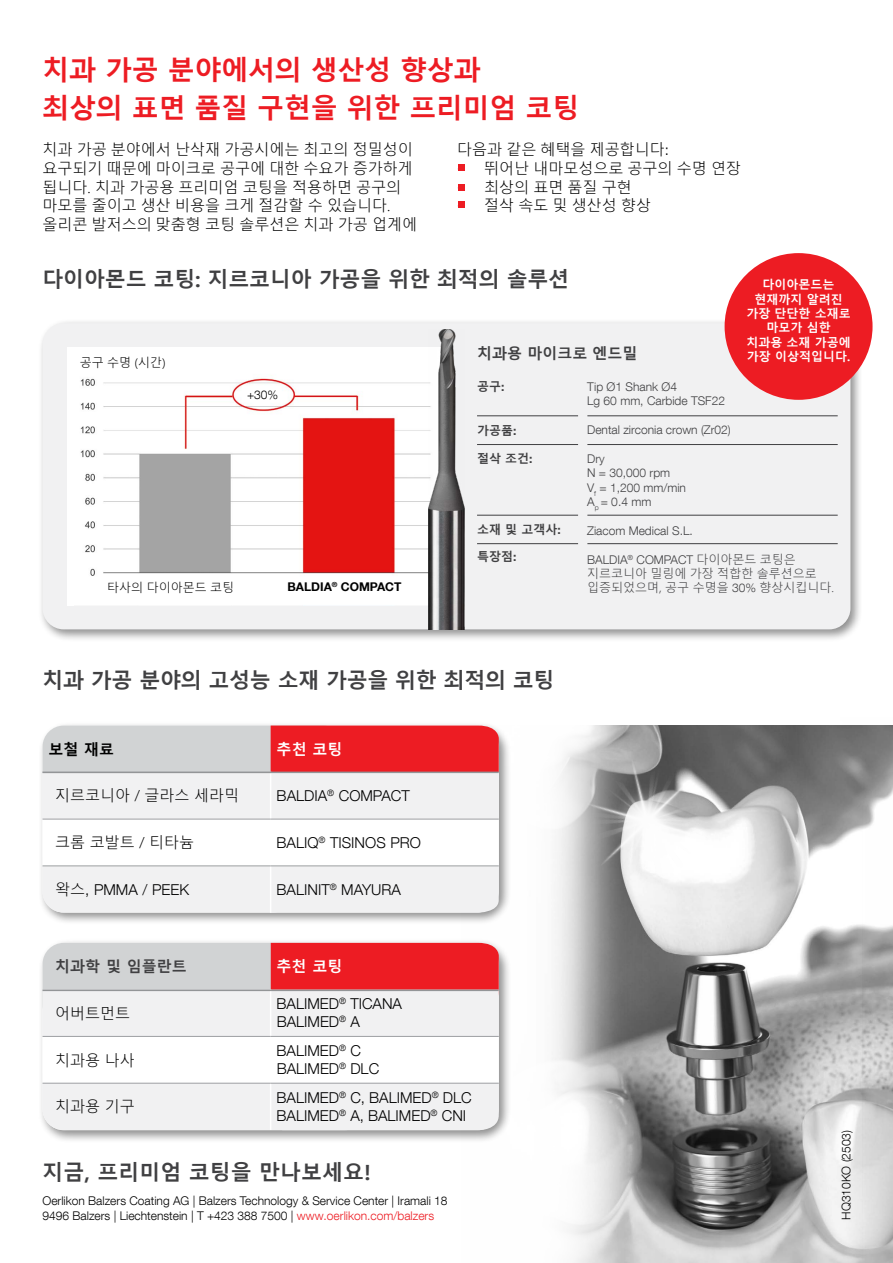
<style>
.page{position:relative;width:893px;height:1263px;background:#fff}
.page>*{position:absolute;margin:0;border:0;box-sizing:border-box;transform-origin:0 0}
.t1{font:700 27px/37.5px "Malgun Gothic";letter-spacing:-.01em;color:#ed1c23}
.t2{font:700 21px "Malgun Gothic";letter-spacing:-.01em;color:#404042}
.t3{font:300 15px/18.8px "Malgun Gothic";color:#000}
.t4{font:300 15px/18px "Helvetica Neue LT Com";color:#000}
.t5{font:700 15px "Malgun Gothic";color:#404042}
.t6{font:700 15px "Malgun Gothic";color:#fff}
.t7{font:700 15px "Malgun Gothic";color:#000}
.t8{font:300 12px/14.4px "Helvetica Neue LT Com";color:#000}
.t9{font:300 12px/14.4px "Helvetica Neue LT Com";color:#404042}
.t10{font:700 12px/14.4px "Malgun Gothic";color:#fff;text-align:center}
.t11{font:300 12px/14.4px "Malgun Gothic";color:#404042}
.t12{font:700 12px "Malgun Gothic";color:#404042}
.t13{font:300 12px "Malgun Gothic";color:#000}
.t14{font:700 12px "Helvetica Neue LT Com";color:#000}
.s1{font-family:"Helvetica Neue LT Com"}
.s2{font-family:"Malgun Gothic"}
.s3{color:#ed1c23}
</style>
<div class="page">
<img style="left:552px;top:725px;width:341px;height:538px">
<img style="left:562px;top:741px;width:173px;height:166px">
<div style="left:38px;top:721px;width:474px;height:204px;background:#000;opacity:.44"></div>
<div style="left:38px;top:938px;width:474px;height:205px;background:#000;opacity:.44"></div>
<div style="left:43px;top:725px;width:301px;height:72px;background:#d1d3d4;border-radius:21px"></div>
<div style="left:271px;top:725px;width:228px;height:47px;background:#ed1c23"></div>
<div style="left:43px;top:772px;width:228px;height:47px;background:#f1f1f2"></div>
<div style="left:271px;top:772px;width:228px;height:47px;background:#f1f1f2"></div>
<svg style="left:43px;top:820px;width:456px;height:93px"></svg>
<hr style="left:270px;top:773px;width:1px;height:46px;background:#fff">
<hr style="left:270px;top:819px;width:1px;height:47px;background:#fff">
<hr style="left:270px;top:866px;width:1px;height:47px;background:#fff">
<hr style="left:43px;top:771px;width:228px;height:2px;background:#c6c8ca">
<hr style="left:43px;top:819px;width:228px;height:1px;background:#9d9fa2">
<hr style="left:271px;top:819px;width:228px;height:1px;background:#9d9fa2">
<hr style="left:43px;top:866px;width:228px;height:1px;background:#9d9fa2">
<hr style="left:271px;top:866px;width:228px;height:1px;background:#9d9fa2">
<svg style="left:43px;top:943px;width:456px;height:187px"></svg>
<hr style="left:270px;top:990px;width:1px;height:46px;background:#fff">
<hr style="left:270px;top:1036px;width:1px;height:47px;background:#fff">
<hr style="left:270px;top:1083px;width:1px;height:47px;background:#fff">
<hr style="left:43px;top:1036px;width:228px;height:1px;background:#9d9fa2">
<hr style="left:271px;top:1036px;width:228px;height:1px;background:#9d9fa2">
<hr style="left:43px;top:1083px;width:228px;height:1px;background:#9d9fa2">
<hr style="left:271px;top:1083px;width:228px;height:1px;background:#9d9fa2">
<hr style="left:43px;top:772px;width:456px;height:1px;background:#939597">
<hr style="left:43px;top:989px;width:456px;height:2px;background:#939597">
<div style="left:458px;top:164px;width:7px;height:7px;background:#ed1c23"></div>
<div style="left:458px;top:184px;width:7px;height:7px;background:#ed1c23"></div>
<div style="left:458px;top:202px;width:7px;height:6px;background:#ed1c23"></div>
<div style="left:38px;top:319px;width:825px;height:323px;background:#000;opacity:.44"></div>
<div style="left:43px;top:323px;width:807px;height:306px;background:#f1f1f2;border-radius:21px"></div>
<div style="left:67px;top:347px;width:40px;height:258px;background:#fff"></div>
<img style="left:80px;top:347px;width:348px;height:258px">
<hr style="left:477px;top:515px;width:101px;height:1px;background:#404042">
<hr style="left:587px;top:515px;width:251px;height:1px;background:#404042">
<hr style="left:477px;top:444px;width:101px;height:1px;background:#404042">
<hr style="left:587px;top:444px;width:251px;height:1px;background:#404042">
<hr style="left:477px;top:416px;width:101px;height:1px;background:#404042">
<hr style="left:587px;top:416px;width:251px;height:1px;background:#404042">
<hr style="left:477px;top:543px;width:101px;height:1px;background:#404042">
<hr style="left:587px;top:543px;width:251px;height:1px;background:#404042">
<div style="left:725px;top:253px;width:147px;height:147px;background:#ed1c23;border-radius:50%"></div>
<img style="left:428px;top:329px;width:37px;height:300px">
<h1 class="t1" style="left:43px;top:52px;width:538px">치과 가공 분야에서의 생산성 향상과<br>최상의 표면 품질 구현을 위한 프리미엄 코팅</h1>
<p class="t3" style="left:43px;top:140px;width:376px">치과 가공 분야에서 난삭재 가공시에는 최고의 정밀성이 요구되기 때문에 마이크로 공구에 대한 수요가 증가하게 됩니다. 치과 가공용 프리미엄 코팅을 적용하면 공구의 마모를 줄이고 생산 비용을 크게 절감할 수 있습니다. 올리콘 발저스의 맞춤형 코팅 솔루션은 치과 가공 업계에</p>
<p class="t3" style="left:457px;top:140px;width:213px">다음과 같은 혜택을 제공합니다<span class="s1">:</span></p>
<p class="t3" style="left:457px;top:159px;width:285px">• 뛰어난 내마모성으로 공구의 수명 연장</p>
<p class="t3" style="left:457px;top:178px;width:176px">• 최상의 표면 품질 구현</p>
<p class="t3" style="left:457px;top:197px;width:195px">• 절삭 속도 및 생산성 향상</p>
<h2 class="t2" style="left:43px;top:266px;width:528px">다이아몬드 코팅: 지르코니아 가공을 위한 최적의 솔루션</h2>
<p class="t13" style="left:80px;top:355px;width:87px">공구 수명 (시간)</p>
<p class="t5" style="left:477px;top:344px;width:162px">치과용 마이크로 엔드밀</p>
<p class="t10" style="left:746px;top:278px;width:106px">다이아몬드는 현재까지 알려진 가장 단단한 소재로 마모가 심한<br>치과용 소재 가공에 가장 이상적입니다.</p>
<p class="t8" style="left:247px;top:387px;width:33px">+30%</p>
<p class="t13" style="left:107px;top:580px;width:128px">타사의 다이아몬드 코팅</p>
<p class="t14" style="left:287px;top:579px;width:116px">BALDIA<sup>®</sup> COMPACT</p>
<p class="t12" style="left:477px;top:380px;width:29px">공구<span class="s1">:</span></p>
<p class="t12" style="left:477px;top:423px;width:41px">가공품<span class="s1">:</span></p>
<p class="t12" style="left:477px;top:452px;width:57px">절삭 조건<span class="s1">:</span></p>
<p class="t12" style="left:477px;top:522px;width:85px">소재 및 고객사<span class="s1">:</span></p>
<p class="t12" style="left:477px;top:549px;width:41px">특장점<span class="s1">:</span></p>
<p class="t9" style="left:587px;top:379px;width:139px">Tip Ø1 Shank Ø4<br>Lg 60 mm, Carbide TSF22</p>
<p class="t9" style="left:587px;top:422px;width:145px">Dental zirconia crown (Zr02)</p>
<p class="t9" style="left:587px;top:451px;width:100px">Dry<br>N = 30,000 rpm<br>V<sub>f</sub> = 1,200 mm/min<br>A<sub>p</sub> = 0.4 mm</p>
<p class="t9" style="left:587px;top:523px;width:107px">Ziacom Medical S.L.</p>
<p class="t9" style="left:587px;top:552px;width:210px">BALDIA<sup>®</sup> COMPACT <span class="s2">다이아몬드 코팅은</span></p>
<p class="t11" style="left:587px;top:567px;width:248px">지르코니아 밀링에 가장 적합한 솔루션으로 입증되었으며, 공구 수명을 <span class="s1">30%</span> 향상시킵니다.</p>
<h2 class="t2" style="left:43px;top:668px;width:513px">치과 가공 분야의 고성능 소재 가공을 위한 최적의 코팅</h2>
<p class="t7" style="left:49px;top:740px;width:67px">보철 재료</p>
<p class="t6" style="left:277px;top:740px;width:67px">추천 코팅</p>
<p class="t3" style="left:55px;top:787px;width:185px">지르코니아 <span class="s1">/</span> 글라스 세라믹</p>
<p class="t4" style="left:277px;top:786px;width:135px">BALDIA<sup>®</sup> COMPACT</p>
<p class="t3" style="left:55px;top:833px;width:140px">크롬 코발트 <span class="s1">/</span> 티타늄</p>
<p class="t4" style="left:277px;top:833px;width:146px">BALIQ<sup>®</sup> TISINOS PRO</p>
<p class="t4" style="left:55px;top:880px;width:135px"><span class="s2">왁스</span>, PMMA / PEEK</p>
<p class="t4" style="left:277px;top:880px;width:126px">BALINIT<sup>®</sup> MAYURA</p>
<p class="t5" style="left:55px;top:957px;width:133px">치과학 및 임플란트</p>
<p class="t6" style="left:277px;top:957px;width:67px">추천 코팅</p>
<p class="t3" style="left:55px;top:1004px;width:77px">어버트먼트</p>
<p class="t4" style="left:277px;top:995px;width:127px">BALIMED<sup>®</sup> TICANA<br>BALIMED<sup>®</sup> A</p>
<p class="t3" style="left:55px;top:1051px;width:81px">치과용 나사</p>
<p class="t4" style="left:277px;top:1041px;width:104px">BALIMED<sup>®</sup> C<br>BALIMED<sup>®</sup> DLC</p>
<p class="t3" style="left:55px;top:1098px;width:81px">치과용 기구</p>
<p class="t4" style="left:277px;top:1087px;width:197px;line-height:18.8px">BALIMED<sup>®</sup> C, BALIMED<sup>®</sup> DLC<br>BALIMED<sup>®</sup> A, BALIMED<sup>®</sup> CNI</p>
<h2 class="t2" style="left:43px;top:1160px;width:330px">지금, 프리미엄 코팅을 만나보세요!</h2>
<p class="t8" style="left:43px;top:1194px;width:407px">Oerlikon Balzers Coating AG | Balzers Technology &amp; Service Center | Iramali 18<br>9496 Balzers | Liechtenstein | T +423 388 7500 | <span class="s3">www.oerlikon.com/balzers</span></p>
<p class="t8" style="left:839px;top:1220px;width:91px;rotate:-90deg">HQ310KO (2503)</p>
</div>
